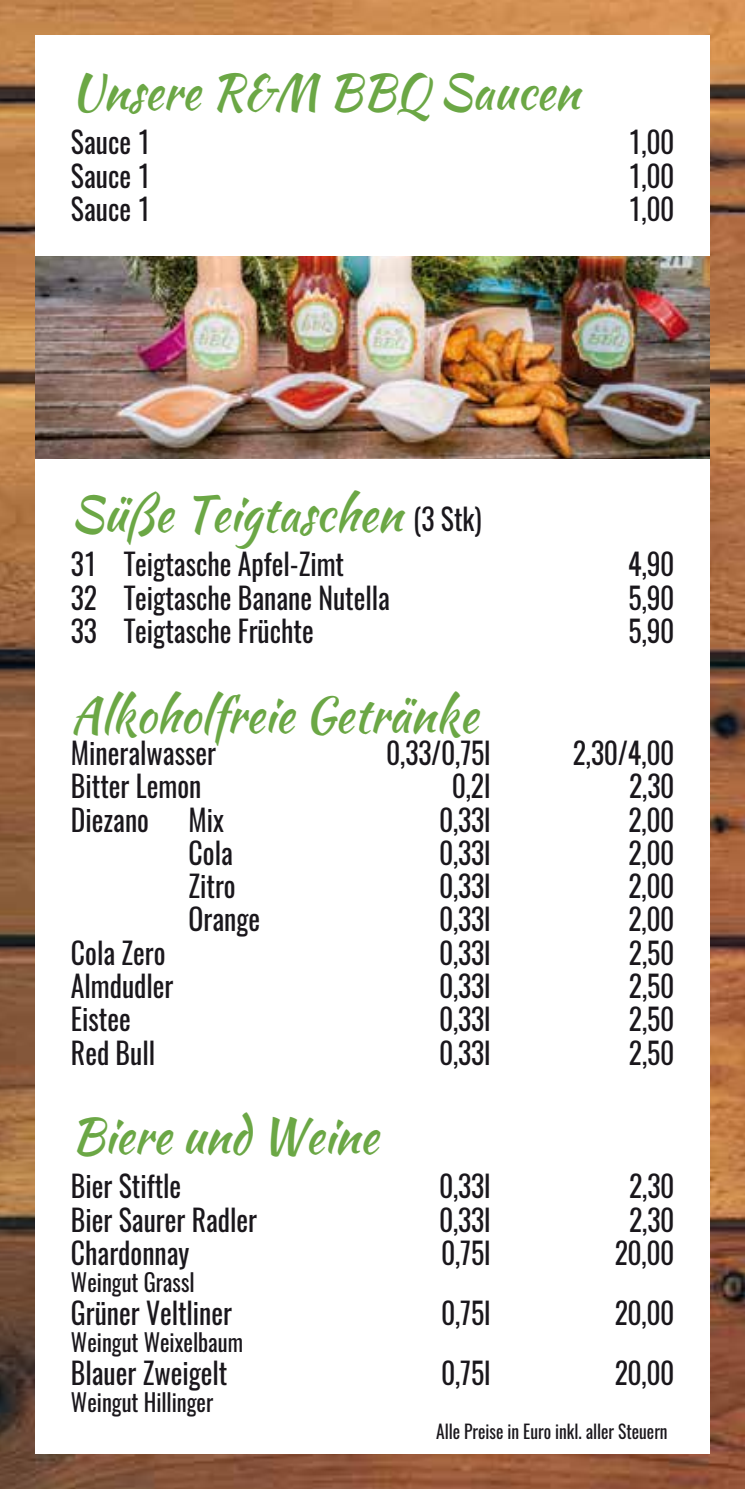
<style>
.page{position:relative;width:745px;height:1489px;background:#fff}
.page>*{position:absolute;margin:0;border:0;box-sizing:border-box;transform-origin:0 0}
.t1{font:49px "Kaushan Script";color:#6ba745;scale:.94 1}
.t2{font:29.5px "Oswald";color:#1a171c;scale:.94 1}
.t3{font:24px "Oswald";color:#1a171c;scale:.94 1}
.t4{font:18.5px "Oswald";color:#1a171c;scale:.94 1}
.s1{font-family:"Oswald";font-size:29.5px;color:#1a171c}
</style>
<div class="page">
<img style="left:0;top:0;width:744px;height:1488px">
<div style="left:35px;top:35px;width:674px;height:1418px;background:#fff"></div>
<img style="left:36px;top:256px;width:673px;height:202px">
<h1 class="t1" style="left:71px;top:56px;width:542px">Unsere R&amp;M BBQ Saucen</h1>
<p class="t2" style="left:71px;top:122px;width:86px">Sauce 1</p>
<p class="t2" style="left:628px;top:122px;width:50px">1,00</p>
<p class="t2" style="left:71px;top:155px;width:86px">Sauce 1</p>
<p class="t2" style="left:628px;top:155px;width:50px">1,00</p>
<p class="t2" style="left:71px;top:188px;width:86px">Sauce 1</p>
<p class="t2" style="left:628px;top:188px;width:50px">1,00</p>
<h1 class="t1" style="left:71px;top:478px;width:438px">Süße Teigtaschen <span class="s1">(3 Stk)</span></h1>
<p class="t2" style="left:71px;top:544px;width:292px">31 Teigtasche Apfel-Zimt</p>
<p class="t2" style="left:627px;top:544px;width:50px">4,90</p>
<p class="t2" style="left:71px;top:577px;width:341px">32 Teigtasche Banane Nutella</p>
<p class="t2" style="left:628px;top:577px;width:50px">5,90</p>
<p class="t2" style="left:71px;top:610px;width:260px">33 Teigtasche Früchte</p>
<p class="t2" style="left:628px;top:610px;width:50px">5,90</p>
<h1 class="t1" style="left:71px;top:678px;width:434px">Alkoholfreie Getränke</h1>
<p class="t2" style="left:71px;top:732px;width:156px">Mineralwasser</p>
<p class="t2" style="left:386px;top:732px;width:112px">0,33/0,75l</p>
<p class="t2" style="left:572px;top:732px;width:109px">2,30/4,00</p>
<p class="t2" style="left:71px;top:765px;width:140px">Bitter Lemon</p>
<p class="t2" style="left:452px;top:765px;width:42px">0,2l</p>
<p class="t2" style="left:628px;top:765px;width:49px">2,30</p>
<p class="t2" style="left:71px;top:799px;width:84px">Diezano</p>
<p class="t2" style="left:188px;top:799px;width:39px">Mix</p>
<p class="t2" style="left:439px;top:799px;width:56px">0,33l</p>
<p class="t2" style="left:628px;top:799px;width:50px">2,00</p>
<p class="t2" style="left:188px;top:832px;width:48px">Cola</p>
<p class="t2" style="left:439px;top:832px;width:56px">0,33l</p>
<p class="t2" style="left:628px;top:832px;width:50px">2,00</p>
<p class="t2" style="left:188px;top:865px;width:52px">Zitro</p>
<p class="t2" style="left:439px;top:865px;width:56px">0,33l</p>
<p class="t2" style="left:628px;top:865px;width:50px">2,00</p>
<p class="t2" style="left:188px;top:899px;width:78px">Orange</p>
<p class="t2" style="left:439px;top:899px;width:56px">0,33l</p>
<p class="t2" style="left:628px;top:899px;width:50px">2,00</p>
<p class="t2" style="left:71px;top:932px;width:102px">Cola Zero</p>
<p class="t2" style="left:439px;top:932px;width:56px">0,33l</p>
<p class="t2" style="left:628px;top:932px;width:50px">2,50</p>
<p class="t2" style="left:71px;top:965px;width:110px">Almdudler</p>
<p class="t2" style="left:439px;top:965px;width:56px">0,33l</p>
<p class="t2" style="left:628px;top:965px;width:50px">2,50</p>
<p class="t2" style="left:71px;top:998px;width:65px">Eistee</p>
<p class="t2" style="left:439px;top:998px;width:56px">0,33l</p>
<p class="t2" style="left:628px;top:998px;width:50px">2,50</p>
<p class="t2" style="left:71px;top:1032px;width:91px">Red Bull</p>
<p class="t2" style="left:439px;top:1032px;width:56px">0,33l</p>
<p class="t2" style="left:628px;top:1032px;width:50px">2,50</p>
<h1 class="t1" style="left:71px;top:1100px;width:328px">Biere und Weine</h1>
<p class="t2" style="left:71px;top:1165px;width:119px">Bier Stiftle</p>
<p class="t2" style="left:439px;top:1165px;width:56px">0,33l</p>
<p class="t2" style="left:628px;top:1165px;width:49px">2,30</p>
<p class="t2" style="left:71px;top:1198px;width:199px">Bier Saurer Radler</p>
<p class="t2" style="left:439px;top:1198px;width:56px">0,33l</p>
<p class="t2" style="left:628px;top:1198px;width:49px">2,30</p>
<p class="t2" style="left:71px;top:1232px;width:127px">Chardonnay</p>
<p class="t2" style="left:441px;top:1232px;width:54px">0,75l</p>
<p class="t2" style="left:614px;top:1232px;width:65px">20,00</p>
<p class="t3" style="left:71px;top:1265px;width:133px">Weingut Grassl</p>
<p class="t2" style="left:71px;top:1292px;width:173px">Grüner Veltliner</p>
<p class="t2" style="left:441px;top:1292px;width:54px">0,75l</p>
<p class="t2" style="left:614px;top:1292px;width:65px">20,00</p>
<p class="t3" style="left:71px;top:1325px;width:184px">Weingut Weixelbaum</p>
<p class="t2" style="left:71px;top:1352px;width:168px">Blauer Zweigelt</p>
<p class="t2" style="left:441px;top:1352px;width:54px">0,75l</p>
<p class="t2" style="left:614px;top:1352px;width:65px">20,00</p>
<p class="t3" style="left:71px;top:1385px;width:153px">Weingut Hillinger</p>
<p class="t4" style="left:436px;top:1418px;width:248px">Alle Preise in Euro inkl. aller Steuern</p>
</div>
